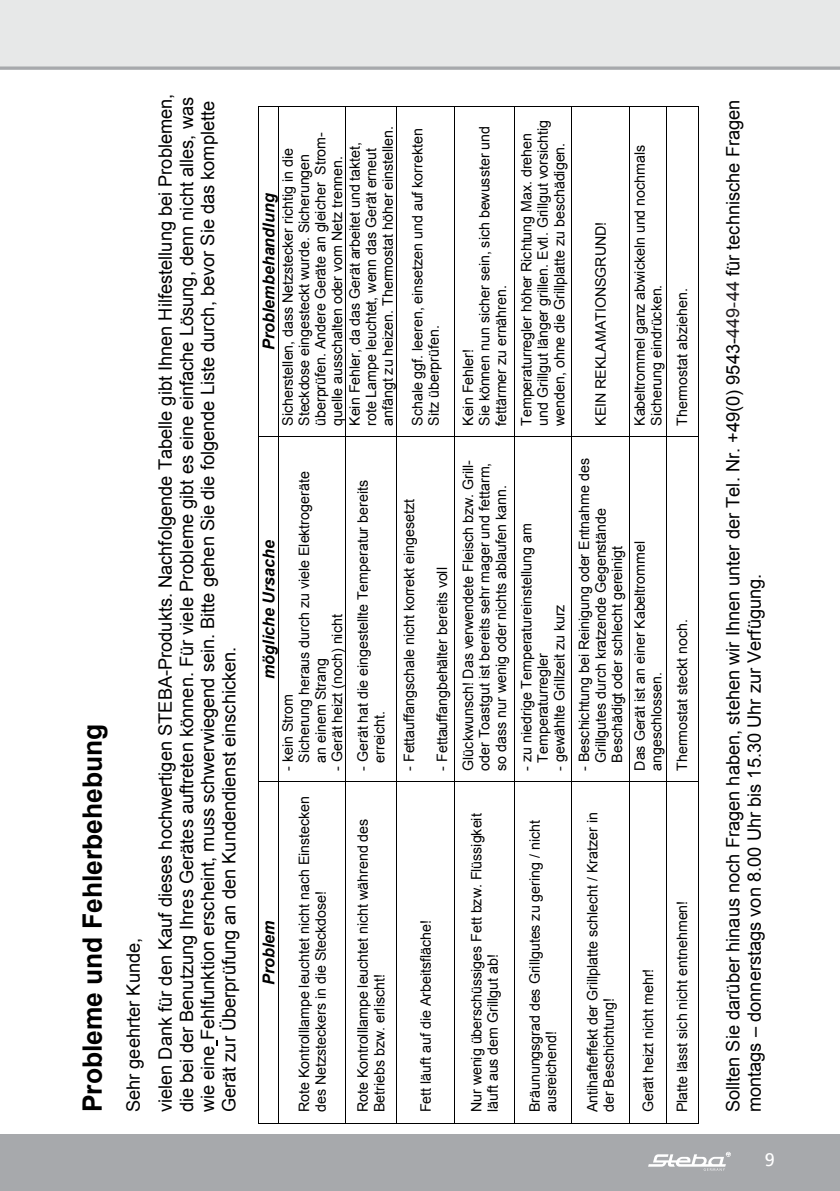
<style>
.page{position:relative;width:840px;height:1191px;background:#fff}
.page>*{position:absolute;margin:0;border:0;box-sizing:border-box;transform-origin:0 0}
.t1{font:700 26.6px "Arial";color:#000}
.t2{font:18.4px/21.2px "Arial";color:#000}
.t3{font:18px "Arial";color:#231f20}
.t4{font:18px "Frutiger";color:#fff}
.t5{font:italic 700 16.4px "Arial";color:#000}
.t6{font:14.4px/16.4px "Arial";color:#000}
</style>
<div class="page">
<div style="left:0;top:0;width:839px;height:68px;background:#e7e8e8"></div>
<div style="left:0;top:1134px;width:839px;height:57px;background:#a7a9ac"></div>
<svg style="left:648px;top:1151px;width:82px;height:19px"></svg>
<svg style="left:0;top:66px;width:839px;height:4px;fill:#afb1b3"></svg>
<hr style="left:258px;top:436px;width:1px;height:687px;background:#000">
<hr style="left:258px;top:107px;width:1px;height:329px;background:#000">
<svg style="left:259px;top:781px;width:19px;height:1px"></svg>
<svg style="left:259px;top:436px;width:19px;height:1px"></svg>
<hr style="left:278px;top:436px;width:1px;height:687px;background:#000">
<hr style="left:278px;top:107px;width:1px;height:329px;background:#000">
<svg style="left:258px;top:106px;width:21px;height:1px"></svg>
<hr style="left:279px;top:1122px;width:66px;height:1px;background:#000">
<hr style="left:279px;top:781px;width:66px;height:1px;background:#000">
<hr style="left:279px;top:436px;width:66px;height:1px;background:#000">
<hr style="left:279px;top:106px;width:66px;height:1px;background:#000">
<hr style="left:345px;top:436px;width:1px;height:687px;background:#000">
<hr style="left:345px;top:107px;width:1px;height:329px;background:#000">
<hr style="left:346px;top:1122px;width:50px;height:1px;background:#000">
<hr style="left:346px;top:781px;width:50px;height:1px;background:#000">
<hr style="left:346px;top:436px;width:50px;height:1px;background:#000">
<hr style="left:346px;top:106px;width:50px;height:1px;background:#000">
<hr style="left:396px;top:436px;width:1px;height:687px;background:#000">
<hr style="left:396px;top:107px;width:1px;height:329px;background:#000">
<hr style="left:397px;top:1122px;width:57px;height:1px;background:#000">
<hr style="left:397px;top:781px;width:57px;height:1px;background:#000">
<hr style="left:397px;top:436px;width:57px;height:1px;background:#000">
<hr style="left:397px;top:106px;width:57px;height:1px;background:#000">
<hr style="left:454px;top:436px;width:1px;height:687px;background:#000">
<hr style="left:454px;top:107px;width:1px;height:329px;background:#000">
<hr style="left:455px;top:1122px;width:58px;height:1px;background:#000">
<hr style="left:455px;top:781px;width:58px;height:1px;background:#000">
<hr style="left:455px;top:436px;width:58px;height:1px;background:#000">
<hr style="left:455px;top:106px;width:58px;height:1px;background:#000">
<hr style="left:513px;top:436px;width:1px;height:687px;background:#000">
<hr style="left:513px;top:107px;width:1px;height:329px;background:#000">
<hr style="left:514px;top:1122px;width:56px;height:1px;background:#000">
<hr style="left:514px;top:781px;width:56px;height:1px;background:#000">
<hr style="left:514px;top:436px;width:56px;height:1px;background:#000">
<hr style="left:514px;top:106px;width:56px;height:1px;background:#000">
<hr style="left:570px;top:436px;width:1px;height:687px;background:#000">
<hr style="left:570px;top:107px;width:1px;height:329px;background:#000">
<hr style="left:571px;top:1122px;width:57px;height:1px;background:#000">
<hr style="left:571px;top:781px;width:57px;height:1px;background:#000">
<hr style="left:571px;top:436px;width:57px;height:1px;background:#000">
<hr style="left:571px;top:106px;width:57px;height:1px;background:#000">
<hr style="left:628px;top:436px;width:1px;height:687px;background:#000">
<hr style="left:628px;top:107px;width:1px;height:329px;background:#000">
<hr style="left:629px;top:1122px;width:36px;height:1px;background:#000">
<hr style="left:629px;top:781px;width:36px;height:1px;background:#000">
<hr style="left:629px;top:436px;width:36px;height:1px;background:#000">
<hr style="left:629px;top:106px;width:36px;height:1px;background:#000">
<hr style="left:665px;top:436px;width:1px;height:687px;background:#000">
<hr style="left:665px;top:107px;width:1px;height:329px;background:#000">
<hr style="left:666px;top:1122px;width:32px;height:1px;background:#000">
<hr style="left:697px;top:782px;width:1px;height:341px;background:#000">
<hr style="left:666px;top:781px;width:32px;height:1px;background:#000">
<hr style="left:697px;top:437px;width:1px;height:344px;background:#000">
<hr style="left:666px;top:436px;width:32px;height:1px;background:#000">
<hr style="left:697px;top:107px;width:1px;height:329px;background:#000">
<hr style="left:666px;top:106px;width:32px;height:1px;background:#000">
<h1 class="t1" style="left:74px;top:1112px;width:390px;rotate:-90deg">Probleme und Fehlerbehebung</h1>
<p class="t2" style="left:118px;top:1112px;width:1020px;line-height:31.8px;rotate:-90deg">Sehr geehrter Kunde,<br>vielen Dank für den Kauf dieses hochwertigen STEBA-Produkts. Nachfolgende Tabelle gibt Ihnen Hilfestellung bei Problemen,</p>
<p class="t2" style="left:176px;top:1112px;width:1016px;rotate:-90deg">die bei der Benutzung Ihres Gerätes auftreten können. Für viele Probleme gibt es eine einfache Lösung, denn nicht alles, was wie eine Fehlfunktion erscheint, muss schwerwiegend sein. Bitte gehen Sie die folgende Liste durch, bevor Sie das komplette<br>Gerät zur Überprüfung an den Kundendienst einschicken.</p>
<p class="t6" style="left:346px;top:426px;width:301px;rotate:-90deg">Kein Fehler, da das Gerät arbeitet und taktet, rote Lampe leuchtet, wenn das Gerät erneut anfängt zu heizen. Thermostat höher einstellen.</p>
<p class="t6" style="left:279px;top:426px;width:295px;rotate:-90deg">Sicherstellen, dass Netzstecker richtig in die Steckdose eingesteckt wurde. Sicherungen überprüfen. Andere Geräte an gleicher Strom&shy;quelle ausschalten oder vom Netz trennen.</p>
<p class="t5" style="left:258px;top:350px;width:158px;rotate:-90deg">Problembehandlung</p>
<p class="t6" style="left:409px;top:426px;width:299px;rotate:-90deg">Schale ggf. leeren, einsetzen und auf korrekten<br>Sitz überprüfen.</p>
<p class="t6" style="left:459px;top:426px;width:301px;rotate:-90deg">Kein Fehler!<br>Sie können nun sicher sein, sich bewusster und fettärmer zu ernähren.</p>
<p class="t6" style="left:518px;top:426px;width:308px;rotate:-90deg">Temperaturregler höher Richtung Max. drehen und Grillgut länger grillen. Evtl. Grillgut vorsichtig wenden, ohne die Grillplatte zu beschädigen.</p>
<p class="t6" style="left:592px;top:426px;width:206px;rotate:-90deg">KEIN REKLAMATIONSGRUND!</p>
<p class="t6" style="left:631px;top:426px;width:282px;rotate:-90deg">Kabeltrommel ganz abwickeln und nochmals<br>Sicherung eindrücken.</p>
<p class="t6" style="left:673px;top:426px;width:139px;rotate:-90deg">Thermostat abziehen.</p>
<p class="t6" style="left:279px;top:762px;width:293px;text-indent:-8px;rotate:-90deg">- kein Strom<br>Sicherung heraus durch zu viele Elektrogeräte an einem Strang</p>
<p class="t5" style="left:258px;top:679px;width:141px;rotate:-90deg">mögliche Ursache</p>
<p class="t6" style="left:329px;top:770px;width:158px;rotate:-90deg">- Gerät heizt (noch) nicht</p>
<p class="t5" style="left:258px;top:985px;width:66px;rotate:-90deg">Problem</p>
<p class="t6" style="left:296px;top:1112px;width:318px;rotate:-90deg">Rote Kontrolllampe leuchtet nicht nach Einstecken des Netzsteckers in die Steckdose!</p>
<p class="t6" style="left:354px;top:762px;width:284px;text-indent:-8px;rotate:-90deg">- Gerät hat die eingestellte Temperatur bereits erreicht.</p>
<p class="t6" style="left:354px;top:1112px;width:295px;rotate:-90deg">Rote Kontrolllampe leuchtet nicht während des<br>Betriebs bzw. erlischt!</p>
<p class="t6" style="left:401px;top:770px;width:273px;rotate:-90deg">- Fettauffangschale nicht korrekt eingesetzt</p>
<p class="t6" style="left:434px;top:770px;width:205px;rotate:-90deg">- Fettauffangbehälter bereits voll</p>
<p class="t6" style="left:459px;top:770px;width:312px;rotate:-90deg">Glückwunsch! Das verwendete Fleisch bzw. Grill&shy;oder Toastgut ist bereits sehr mager und fettarm, so dass nur wenig oder nichts ablaufen kann.</p>
<p class="t6" style="left:518px;top:762px;width:241px;text-indent:-8px;rotate:-90deg">- zu niedrige Temperatureinstellung am<br>Temperaturregler</p>
<p class="t6" style="left:551px;top:770px;width:168px;rotate:-90deg">- gewählte Grillzeit zu kurz</p>
<p class="t6" style="left:575px;top:762px;width:306px;text-indent:-8px;rotate:-90deg">- Beschichtung bei Reinigung oder Entnahme des<br>Grillgutes durch kratzende Gegenstände<br>Beschädigt oder schlecht gereinigt</p>
<p class="t6" style="left:631px;top:770px;width:231px;rotate:-90deg">Das Gerät ist an einer Kabeltrommel angeschlossen.</p>
<p class="t6" style="left:673px;top:770px;width:153px;rotate:-90deg">Thermostat steckt noch.</p>
<p class="t6" style="left:417px;top:1112px;width:193px;rotate:-90deg">Fett läuft auf die Arbeitsfläche!</p>
<p class="t6" style="left:468px;top:1112px;width:300px;rotate:-90deg">Nur wenig überschüssiges Fett bzw. Flüssigkeit läuft aus dem Grillgut ab!</p>
<p class="t6" style="left:526px;top:1112px;width:293px;rotate:-90deg">Bräunungsgrad des Grillgutes zu gering / nicht ausreichend!</p>
<p class="t6" style="left:584px;top:1112px;width:301px;rotate:-90deg">Antihafteffekt der Grillplatte schlecht / Kratzer in der Beschichtung!</p>
<p class="t6" style="left:639px;top:1112px;width:145px;rotate:-90deg">Gerät heizt nicht mehr!</p>
<p class="t6" style="left:673px;top:1112px;width:213px;rotate:-90deg">Platte lässt sich nicht entnehmen!</p>
<p class="t2" style="left:722px;top:1112px;width:1014px;rotate:-90deg">Sollten Sie darüber hinaus noch Fragen haben, stehen wir Ihnen unter der Tel. Nr. +49(0) 9543-449-31 für technische Fragen montags – donnerstags von 8.00 Uhr bis 15.30 Uhr zur Verfügung.</p>
<p class="t3" style="left:720px;top:338px;width:59px;rotate:-90deg">449-44</p>
<p class="t4" style="left:764px;top:1149px;width:12px">9</p>
</div>
